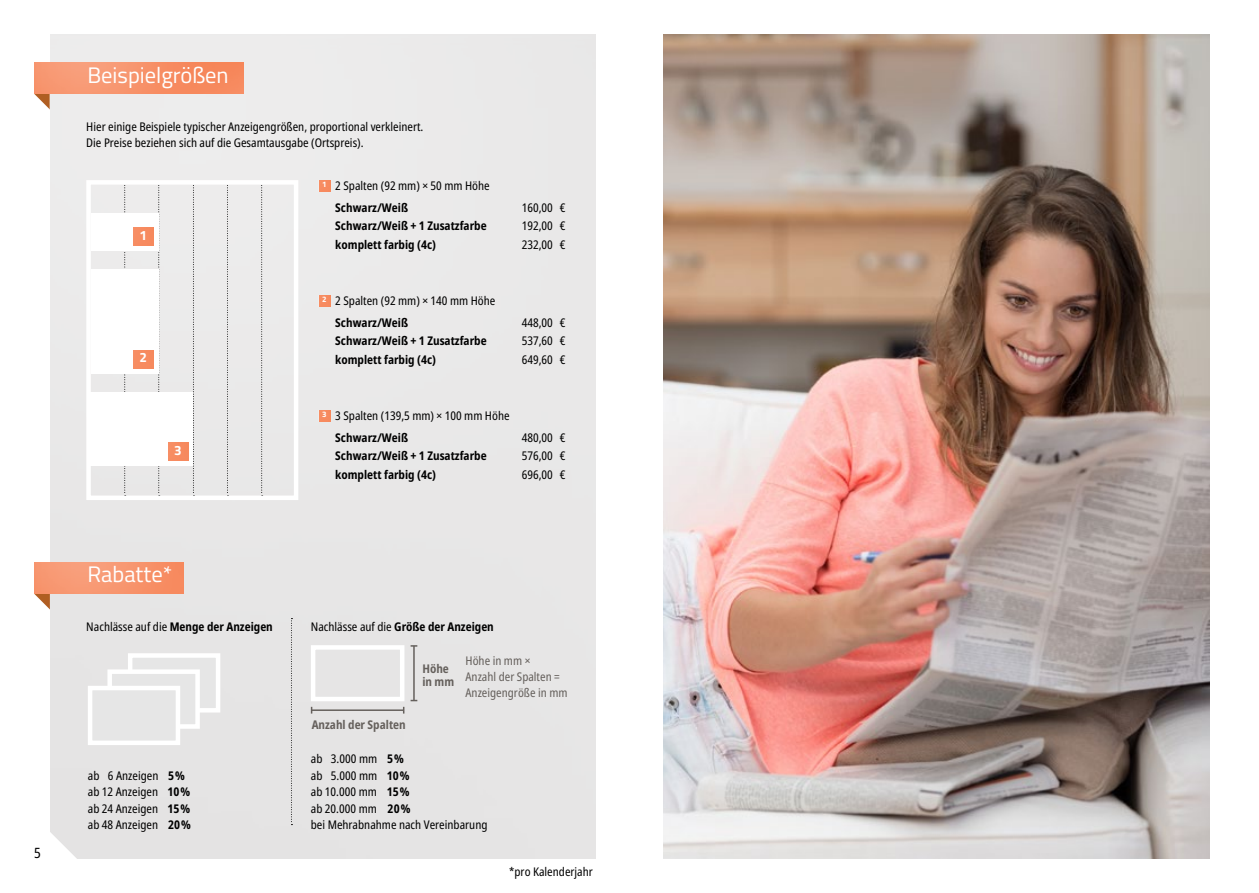
<style>
.page{position:relative;width:1259px;height:893px;background:#fff}
.page>*{position:absolute;margin:0;border:0;box-sizing:border-box;transform-origin:0 0}
.t1{font:22.5px "Titillium Web";color:#fff}
.t2{font:condensed 14.25px "Noto Sans";color:#000}
.t3{font:700 13.5px "Titillium Web";color:#fff}
.t4{font:condensed 12px/18.5px "Noto Sans";color:#000;text-align:justify}
.t5{font:700 condensed 12px/18.5px "Noto Sans";color:#000}
.t6{font:condensed 12px/15.6px "Noto Sans";color:#65605c}
.t7{font:700 condensed 12px/12.6px "Noto Sans";color:#65605c}
.t8{font:700 7.95px "Titillium Web";color:#fff}
.s1{font-weight:400}
.s2{font-weight:700}
</style>
<div class="page">
<svg style="left:34px;top:94px;width:16px;height:16px"></svg>
<svg style="left:34px;top:594px;width:16px;height:16px"></svg>
<div style="left:50px;top:34px;width:545px;height:825px;background:#e9e8e8"></div>
<img style="left:34px;top:562px;width:149px;height:32px">
<img style="left:34px;top:62px;width:209px;height:32px">
<div style="left:311px;top:645px;width:93px;height:56px;border:4px solid #fff"></div>
<hr style="left:413px;top:646px;width:2px;height:54px;background:#65605c">
<svg style="left:410px;top:645px;width:7px;height:2px"></svg>
<hr style="left:312px;top:709px;width:92px;height:2px;background:#65605c">
<svg style="left:291px;top:618px;width:1px;height:207px"></svg>
<div style="left:128px;top:653px;width:92px;height:59px;background:#e6e6e6;border:4px solid #fff"></div>
<div style="left:107px;top:669px;width:93px;height:60px;background:#e6e6e6;border:4px solid #fff"></div>
<div style="left:88px;top:686px;width:92px;height:59px;background:#e6e6e6;border:4px solid #fff"></div>
<svg style="left:50px;top:815px;width:28px;height:44px"></svg>
<svg style="left:124px;top:185px;width:2px;height:310px"></svg>
<svg style="left:193px;top:185px;width:1px;height:310px"></svg>
<svg style="left:158px;top:185px;width:2px;height:310px"></svg>
<svg style="left:227px;top:185px;width:1px;height:310px"></svg>
<svg style="left:261px;top:185px;width:2px;height:310px"></svg>
<div style="left:91px;top:214px;width:67px;height:37px;background:#fff"></div>
<div style="left:91px;top:392px;width:102px;height:74px;background:#fff"></div>
<div style="left:91px;top:269px;width:67px;height:105px;background:#fff"></div>
<img style="left:133px;top:227px;width:20px;height:19px">
<img style="left:133px;top:350px;width:20px;height:19px">
<img style="left:168px;top:442px;width:20px;height:19px">
<svg style="left:319px;top:180px;width:11px;height:11px"></svg>
<svg style="left:319px;top:295px;width:11px;height:11px"></svg>
<svg style="left:319px;top:410px;width:11px;height:11px"></svg>
<img style="left:663px;top:34px;width:546px;height:825px">
<p class="t2" style="left:34px;top:842px;width:8px">5</p>
<h1 class="t1" style="left:87px;top:59px;width:143px">Beispielgrößen</h1>
<p class="t4" style="left:86px;top:119px;width:339px;line-height:15.6px">Hier einige Beispiele typischer Anzeigengrößen, proportional verkleinert.<br>Die Preise beziehen sich auf die Gesamtausgabe (Ortspreis).</p>
<p class="t3" style="left:139px;top:225px;width:9px">1</p>
<p class="t3" style="left:139px;top:347px;width:9px">2</p>
<p class="t8" style="left:322px;top:178px;width:6px">1</p>
<p class="t4" style="left:335px;top:177px;width:156px">2 Spalten (92 mm) × 50 mm Höhe</p>
<p class="t5" style="left:335px;top:199px;width:153px">Schwarz/Weiß<br>Schwarz/Weiß + 1 Zusatzfarbe komplett farbig (4c)</p>
<p class="t8" style="left:322px;top:293px;width:6px">2</p>
<p class="t4" style="left:335px;top:292px;width:162px">2 Spalten (92 mm) × 140 mm Höhe</p>
<p class="t5" style="left:335px;top:313px;width:153px">Schwarz/Weiß<br>Schwarz/Weiß + 1 Zusatzfarbe komplett farbig (4c)</p>
<p class="t4" style="left:560px;top:199px;width:7px">€ € €</p>
<p class="t4" style="left:522px;top:199px;width:33px">160,00<br>192,00<br>232,00</p>
<p class="t4" style="left:560px;top:314px;width:7px">€ € €</p>
<p class="t4" style="left:522px;top:314px;width:33px">448,00<br>537,60<br>649,60</p>
<p class="t3" style="left:174px;top:440px;width:9px">3</p>
<p class="t8" style="left:322px;top:408px;width:6px">3</p>
<p class="t4" style="left:335px;top:407px;width:176px">3 Spalten (139,5 mm) × 100 mm Höhe</p>
<p class="t5" style="left:335px;top:429px;width:153px">Schwarz/Weiß<br>Schwarz/Weiß + 1 Zusatzfarbe komplett farbig (4c)</p>
<p class="t4" style="left:560px;top:428px;width:7px">€ € €</p>
<p class="t4" style="left:522px;top:428px;width:33px">480,00<br>576,00<br>696,00</p>
<h1 class="t1" style="left:87px;top:558px;width:86px">Rabatte*</h1>
<p class="t5" style="left:86px;top:618px;width:188px"><span class="s1">Nachlässe auf die</span> Menge der Anzeigen</p>
<p class="t5" style="left:311px;top:618px;width:184px"><span class="s1">Nachlässe auf die</span> Größe der Anzeigen</p>
<p class="t4" style="left:88px;top:767px;width:104px;line-height:16.5px;text-align:left">ab 6 Anzeigen <span class="s2">5% </span>ab 12 Anzeigen <span class="s2">10% </span>ab 24 Anzeigen <span class="s2">15% </span>ab 48 Anzeigen <span class="s2">20%</span></p>
<p class="t7" style="left:312px;top:718px;width:96px">Anzahl der Spalten</p>
<p class="t7" style="left:422px;top:663px;width:33px">Höhe in mm</p>
<p class="t6" style="left:465px;top:653px;width:103px">Höhe in mm ×<br>Anzahl der Spalten =<br>Anzeigengröße in mm</p>
<p class="t4" style="left:311px;top:751px;width:178px;line-height:16.5px;text-align:left">ab 3.000 mm <span class="s2">5%<br></span>ab 5.000 mm <span class="s2">10%<br></span>ab 10.000 mm <span class="s2">15%<br></span>ab 20.000 mm <span class="s2">20%<br></span>bei Mehrabnahme nach Vereinbarung</p>
<p class="t4" style="left:509px;top:862px;width:85px">*pro Kalenderjahr</p>
</div>
